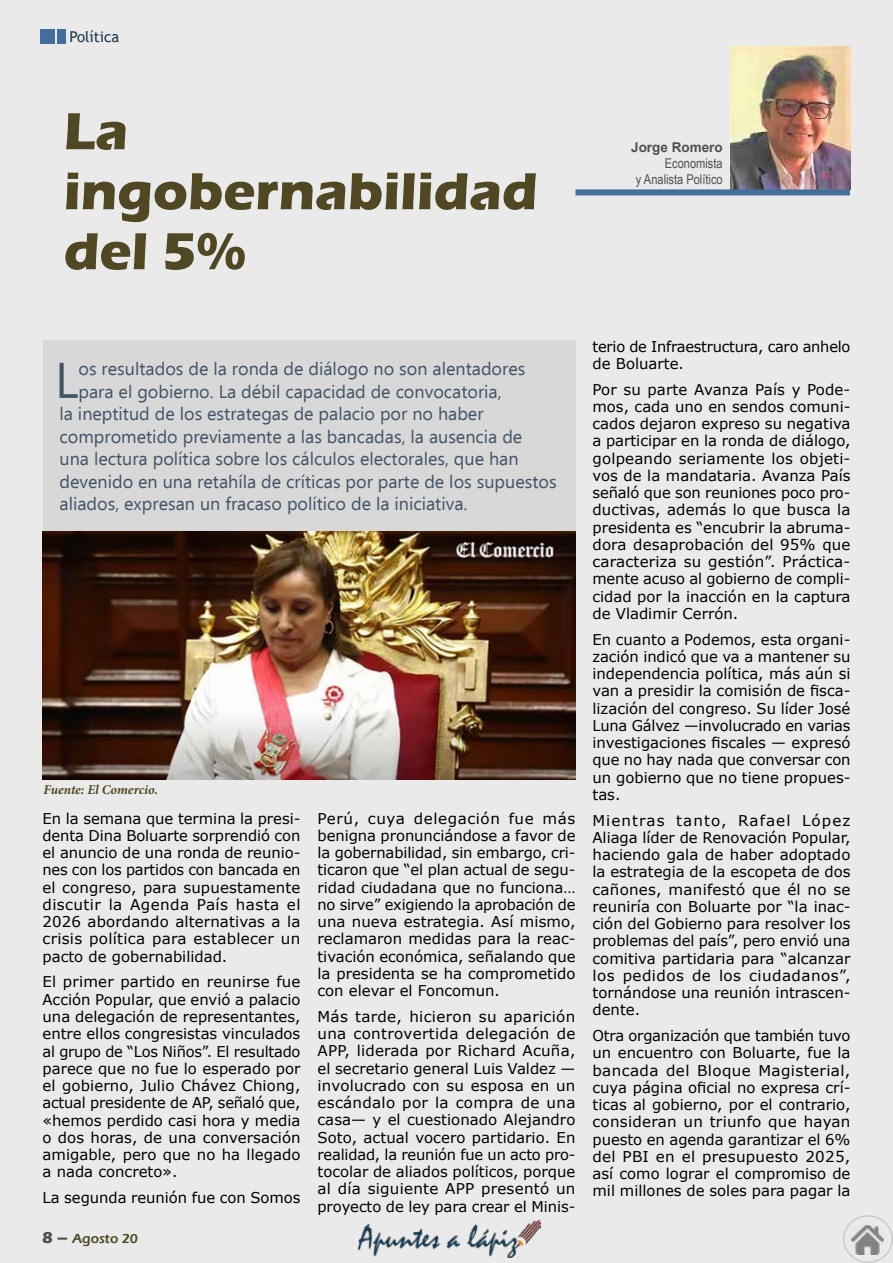
<style>
.page{position:relative;width:893px;height:1263px;background:#eaeaea}
.page>*{position:absolute;margin:0;border:0;box-sizing:border-box;transform-origin:0 0}
.t1{font:700 54px/60px "Eras ITC";color:#4f4822}
.t2{font:50.1px "Ebrima";color:#21384f}
.t3{font:18px "Ebrima";color:#21384f}
.t4{font:15px "Trebuchet MS";color:#21384f}
.t5{font:14.85px/17.2px "Verdana";color:#000;text-align:justify}
.t6{font:13.5px/16.2px "Arial Narrow";color:#4f4f4f;text-align:right}
.t7{font:italic 700 13.5px "Minion Pro";color:#4f4822}
.t8{font:700 13.5px "Arial";color:#4f4f4f}
.t9{font:600 13.5px "Eras ITC";color:#4f4822}
.s1{font-weight:700;font-size:16.5px;color:#4f4f4f}
</style>
<div class="page">
<img style="left:358px;top:1219px;width:182px;height:38px">
<img style="left:852px;top:1225px;width:32px;height:30px">
<div style="left:843px;top:1215px;width:50px;height:48px;border:2px solid #acacac;border-radius:50%"></div>
<img style="left:730px;top:46px;width:120px;height:143px">
<div style="left:43px;top:340px;width:532px;height:191px;background:#d5d5d5"></div>
<div style="left:40px;top:29px;width:15px;height:15px;background:#436e9c"></div>
<div style="left:57px;top:29px;width:9px;height:15px;background:#436e9c"></div>
<div style="left:575px;top:189px;width:275px;height:6px;background:#436e9c"></div>
<img style="left:43px;top:531px;width:532px;height:249px">
<p class="t4" style="left:69px;top:27px;width:51px">Política</p>
<h1 class="t1" style="left:64px;top:101px;width:475px">La ingobernabilidad del 5%</h1>
<p class="t8" style="left:631px;top:138px;width:93px">Jorge Romero</p>
<p class="t6" style="left:636px;top:155px;width:88px">Economista<br>y Analista Político</p>
<h2 class="t2" style="left:55px;top:343px;width:25px">L</h2>
<p class="t3" style="left:79px;top:356px;width:448px">os resultados de la ronda de diálogo no son alentadores</p>
<p class="t3" style="left:79px;top:378px;width:425px">para el gobierno. La débil capacidad de convocatoria,</p>
<p class="t3" style="left:60px;top:401px;width:426px">la ineptitud de los estrategas de palacio por no haber</p>
<p class="t3" style="left:60px;top:423px;width:464px">comprometido previamente a las bancadas, la ausencia de</p>
<p class="t3" style="left:60px;top:446px;width:461px">una lectura política sobre los cálculos electorales, que han</p>
<p class="t3" style="left:60px;top:468px;width:499px">devenido en una retahíla de críticas por parte de los supuestos</p>
<p class="t3" style="left:60px;top:491px;width:409px">aliados, expresan un fracaso político de la iniciativa.</p>
<p class="t7" style="left:44px;top:780px;width:116px">Fuente: El Comercio.</p>
<p class="t5" style="left:43px;top:809px;width:260px">En la semana que termina la presi&shy;denta Dina Boluarte sorprendió con el anuncio de una ronda de reunio&shy;nes con los partidos con bancada en el congreso, para supuestamente discutir la Agenda País hasta el 2026 abordando alternativas a la crisis política para establecer un pacto de gobernabilidad.</p>
<p class="t5" style="left:43px;top:973px;width:260px">El primer partido en reunirse fue Acción Popular, que envió a palacio una delegación de representantes, entre ellos congresistas vinculados al grupo de “Los Niños”. El resultado parece que no fue lo esperado por el gobierno, Julio Chávez Chiong, actual presidente de AP, señaló que, «hemos perdido casi hora y media o dos horas, de una conversación amigable, pero que no ha llegado a nada concreto».</p>
<p class="t5" style="left:43px;top:1189px;width:259px">La segunda reunión fue con Somos</p>
<p class="t9" style="left:42px;top:1230px;width:97px"><span class="s1">8 –</span> Agosto 20</p>
<p class="t5" style="left:317px;top:809px;width:259px">Perú, cuya delegación fue más benigna pronunciándose a favor de la gobernabilidad, sin embargo, cri&shy;ticaron que “el plan actual de segu&shy;ridad ciudadana que no funciona… no sirve” exigiendo la aprobación de una nueva estrategia. Así mismo, reclamaron medidas para la reac&shy;tivación económica, señalando que la presidenta se ha comprometido con elevar el Foncomun.</p>
<p class="t5" style="left:317px;top:1008px;width:259px">Más tarde, hicieron su aparición una controvertida delegación de APP, liderada por Richard Acuña, el secretario general Luis Valdez — involucrado con su esposa en un escándalo por la compra de una casa— y el cuestionado Alejandro Soto, actual vocero partidario. En realidad, la reunión fue un acto pro&shy;tocolar de aliados políticos, porque al día siguiente APP presentó un proyecto de ley para crear el Minis-</p>
<p class="t5" style="left:592px;top:337px;width:259px">terio de Infraestructura, caro anhelo de Boluarte.</p>
<p class="t5" style="left:592px;top:380px;width:260px">Por su parte Avanza País y Pode&shy;mos, cada uno en sendos comuni&shy;cados dejaron expreso su negativa a participar en la ronda de diálogo, golpeando seriamente los objeti&shy;vos de la mandataria. Avanza País señaló que son reuniones poco pro&shy;ductivas, además lo que busca la presidenta es “encubrir la abruma&shy;dora desaprobación del 95% que caracteriza su gestión”. Práctica&shy;mente acuso al gobierno de compli&shy;cidad por la inacción en la captura de Vladimir Cerrón.</p>
<p class="t5" style="left:592px;top:630px;width:260px">En cuanto a Podemos, esta organi&shy;zación indicó que va a mantener su independencia política, más aún si van a presidir la comisión de fisca&shy;lización del congreso. Su líder José Luna Gálvez —involucrado en varias investigaciones fiscales — expresó que no hay nada que conversar con un gobierno que no tiene propues&shy;tas.</p>
<p class="t5" style="left:592px;top:811px;width:260px">Mientras tanto, Rafael López Aliaga líder de Renovación Popular, haciendo gala de haber adoptado la estrategia de la escopeta de dos cañones, manifestó que él no se reuniría con Boluarte por “la inac&shy;ción del Gobierno para resolver los problemas del país”, pero envió una comitiva partidaria para “alcanzar los pedidos de los ciudadanos”, tornándose una reunión intrascen&shy;dente.</p>
<p class="t5" style="left:592px;top:1027px;width:260px">Otra organización que también tuvo un encuentro con Boluarte, fue la bancada del Bloque Magisterial, cuya página oficial no expresa crí&shy;ticas al gobierno, por el contrario, consideran un triunfo que hayan puesto en agenda garantizar el 6% del PBI en el presupuesto 2025, así como lograr el compromiso de mil millones de soles para pagar la</p>
</div>
